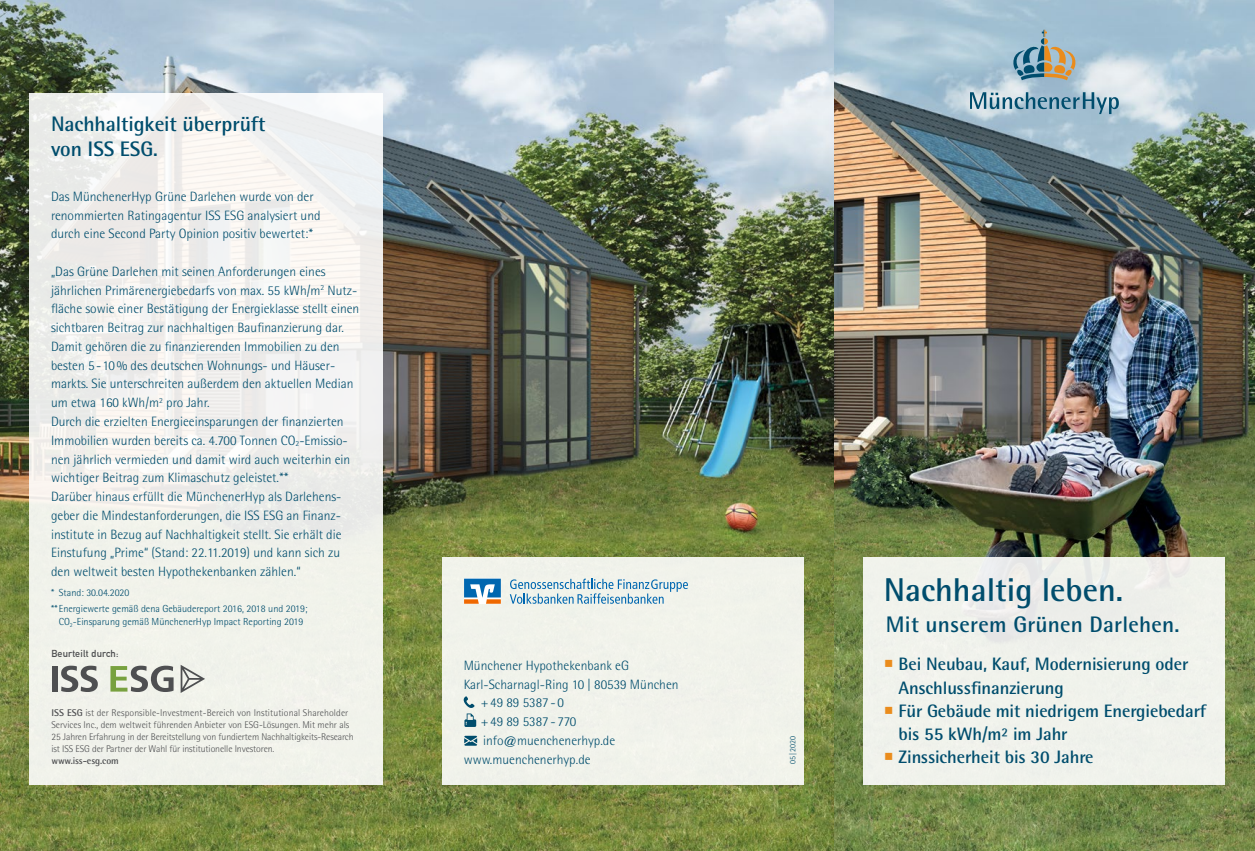
<style>
.page{position:relative;width:1255px;height:851px;background:#fff}
.page>*{position:absolute;margin:0;border:0;box-sizing:border-box;transform-origin:0 0}
.t1{font:700 33px "Rotis Semi Sans";color:#004d6d}
.t2{font:700 22.5px "Rotis Semi Sans";letter-spacing:.01em;color:#004d6d}
.t3{font:700 21px/25.5px "Rotis Semi Sans";letter-spacing:-.005em;color:#004d6d}
.t4{font:700 18px/23.2px "Rotis Semi Sans";letter-spacing:-.005em;color:#004d6d}
.t5{font:300 13.5px/18.8px "Rotis Semi Sans";color:#004d6d}
.t6{font:300 10.2px/16.5px "Rotis Semi Sans";color:#004d6d}
.t7{font:700 9.9px "DIN Alternate";letter-spacing:.02em;color:#4e4f51}
.t8{font:300 9.75px/12px "Rotis Semi Sans";letter-spacing:-.01em;color:#4e4f51}
.t9{font:700 9.75px "Rotis Semi Sans";letter-spacing:-.01em;color:#4e4f51}
.t10{font:300 8.25px "Rotis Semi Sans";color:#004d6d}
.s1{font-weight:700}
.s2{color:#ea8c1c}
</style>
<div class="page">
<img style="left:833px;top:0;width:421px;height:850px">
<img style="left:0;top:0;width:833px;height:850px">
<div style="left:30px;top:94px;width:353px;height:690px;background:linear-gradient(to right,#f0f0eb,#f3f3ef)"></div>
<div style="left:863px;top:557px;width:362px;height:227px;background:#f0f2ec"></div>
<div style="left:442px;top:557px;width:362px;height:227px;background:#f1f3eb"></div>
<svg style="left:509px;top:578px;width:179px;height:25px"></svg>
<svg style="left:464px;top:578px;width:37px;height:25px"></svg>
<svg style="left:1011px;top:30px;width:66px;height:50px;background:#94a6a6"></svg>
<svg style="left:969px;top:92px;width:149px;height:22px;background:#89acbe"></svg>
<svg style="left:463px;top:696px;width:11px;height:11px"></svg>
<svg style="left:464px;top:713px;width:12px;height:13px"></svg>
<svg style="left:464px;top:735px;width:13px;height:10px"></svg>
<svg style="left:110px;top:665px;width:63px;height:27px;background:#a8b09d"></svg>
<div style="left:52px;top:666px;width:6px;height:25px;background:#4e4f51"></div>
<svg style="left:61px;top:665px;width:37px;height:27px"></svg>
<svg style="left:181px;top:664px;width:24px;height:29px"></svg>
<h3 class="t3" style="left:51px;top:110px;width:216px">Nachhaltigkeit überprüft von ISS ESG.</h3>
<p class="t5" style="left:51px;top:187px;width:271px">Das MünchenerHyp Grüne Darlehen wurde von der renommierten Ratingagentur ISS ESG analysiert und durch eine Second Party Opinion positiv bewertet:*</p>
<p class="t5" style="left:51px;top:262px;width:310px">„Das Grüne Darlehen mit seinen Anforderungen eines jährlichen Primärenergiebedarfs von max. 55 kWh/m<sup>2</sup> Nutz&shy;fläche sowie einer Bestätigung der Energieklasse stellt einen sichtbaren Beitrag zur nachhaltigen Baufinanzierung dar.<br>Damit gehören die zu finanzierenden Immobilien zu den besten 5 -10 % des deutschen Wohnungs- und Häuser&shy;markts. Sie unterschreiten außerdem den aktuellen Median um etwa 160 kWh/m<sup>2</sup> pro Jahr.<br>Durch die erzielten Energieeinsparungen der finanzierten Immobilien wurden bereits ca. 4.700 Tonnen CO<sub>2</sub>-Emissio&shy;nen jährlich vermieden und damit wird auch weiterhin ein wichtiger Beitrag zum Klimaschutz geleistet.**<br>Darüber hinaus erfüllt die MünchenerHyp als Darlehens&shy;geber die Mindestanforderungen, die ISS ESG an Finanz&shy;institute in Bezug auf Nachhaltigkeit stellt. Sie erhält die Einstufung „Prime“ (Stand: 22.11.2019) und kann sich zu den weltweit besten Hypothekenbanken zählen.“</p>
<p class="t6" style="left:51px;top:583px;width:258px">* Stand: 30.04.2020<br>** Energiewerte gemäß dena Gebäudereport 2016, 2018 und 2019;</p>
<p class="t6" style="left:59px;top:613px;width:246px">CO<sub>2</sub>-Einsparung gemäß MünchenerHyp Impact Reporting 2019</p>
<p class="t7" style="left:51px;top:645px;width:69px">Beurteilt durch:</p>
<p class="t8" style="left:51px;top:706px;width:304px"><span class="s1">ISS ESG</span> ist der Responsible-Investment-Bereich von Institutional Shareholder Services Inc., dem weltweit führenden Anbieter von ESG-Lösungen. Mit mehr als 25 Jahren Erfahrung in der Bereitstellung von fundiertem Nachhaltigkeits-Research ist ISS ESG der Partner der Wahl für institutionelle Investoren.</p>
<p class="t9" style="left:51px;top:754px;width:69px">www.iss-esg.com</p>
<p class="t5" style="left:463px;top:656px;width:167px">Münchener Hypothekenbank eG</p>
<p class="t5" style="left:463px;top:674px;width:216px">Karl-Scharnagl-Ring 10 | 80539 München</p>
<p class="t5" style="left:480px;top:693px;width:85px">+49 89 5387 - 0</p>
<p class="t5" style="left:480px;top:712px;width:97px">+49 89 5387 - 770</p>
<p class="t5" style="left:483px;top:731px;width:134px">info@muenchenerhyp.de</p>
<p class="t5" style="left:463px;top:749px;width:128px">www.muenchenerhyp.de</p>
<p class="t10" style="left:788px;top:764px;width:29px;rotate:-90deg">05 | 2020</p>
<h1 class="t1" style="left:883px;top:570px;width:241px">Nachhaltig leben.</h1>
<h2 class="t2" style="left:885px;top:610px;width:295px">Mit unserem Grünen Darlehen.</h2>
<h3 class="t4" style="left:898px;top:652px;width:291px;text-indent:-15px"><span class="s2">○</span> Bei Neubau, Kauf, Modernisierung oder<br>Anschlussfinanzierung</h3>
<h3 class="t4" style="left:898px;top:698px;width:309px;text-indent:-15px"><span class="s2">○</span> Für Gebäude mit niedrigem Energiebedarf bis 55 kWh/m² im Jahr</h3>
<h3 class="t4" style="left:883px;top:745px;width:211px"><span class="s2">○</span> Zinssicherheit bis 30 Jahre</h3>
</div>
